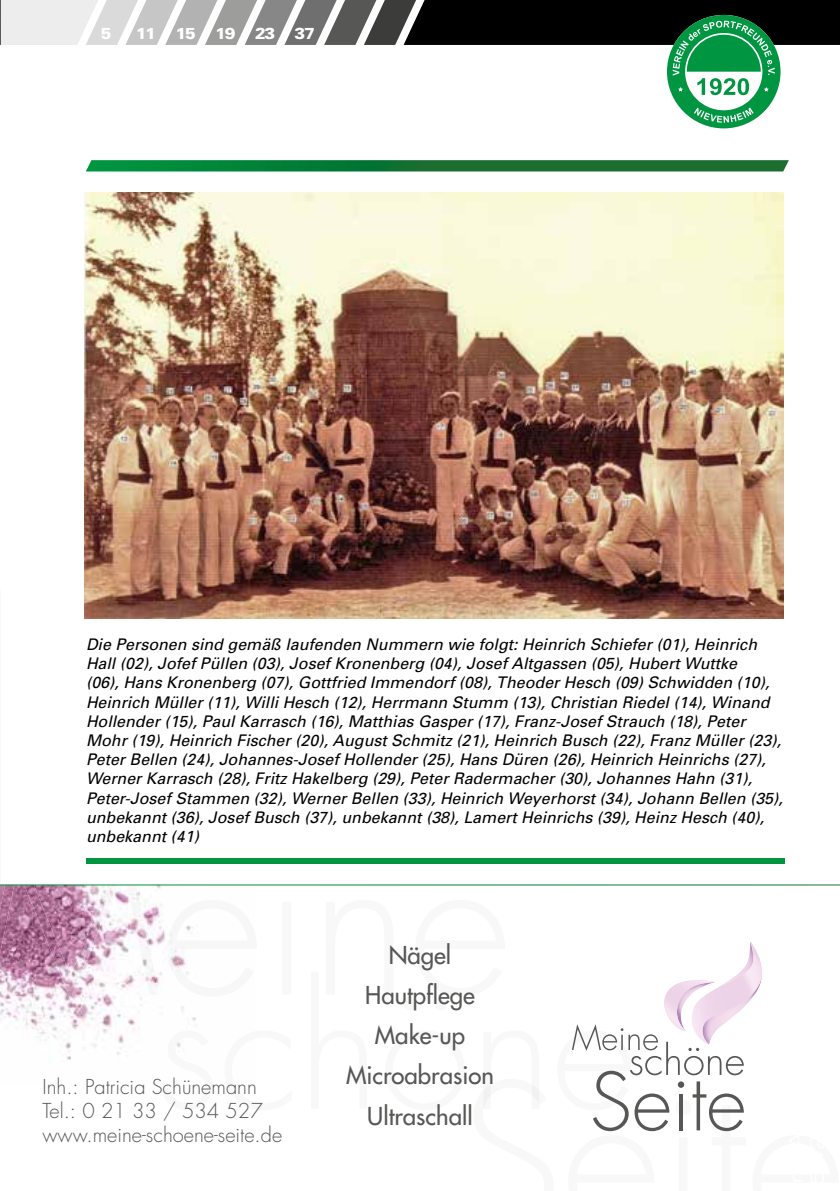
<style>
.page{position:relative;width:840px;height:1191px;background:#fff}
.page>*{position:absolute;margin:0;border:0;box-sizing:border-box;transform-origin:0 0}
.t1{font:24px/40px "Futura";color:#575756;text-align:center}
.t2{font:300 20px/24px "Futura";color:#575756}
.t3{font:italic 16px/19.2px "Univers";color:#000}
.t4{font:900 16px "Univers";letter-spacing:-.08em;color:#fff}
</style>
<div class="page">
<svg style="left:0;top:0;width:839px;height:128px"></svg>
<img style="left:85px;top:193px;width:698px;height:425px">
<div style="left:86px;top:858px;width:697px;height:5px;background:#009641"></div>
<svg style="left:86px;top:160px;width:702px;height:11px;background:#147938"></svg>
<img style="left:0;top:996px;width:141px;height:64px">
<svg style="left:0;top:885px;width:505px;height:111px"></svg>
<img style="left:56px;top:885px;width:199px;height:114px">
<img style="left:0;top:885px;width:56px;height:79px">
<svg style="left:161px;top:971px;width:344px;height:50px"></svg>
<img style="left:177px;top:1041px;width:4px;height:7px">
<svg style="left:483px;top:1085px;width:56px;height:22px"></svg>
<svg style="left:572px;top:946px;width:190px;height:186px"></svg>
<img style="left:745px;top:941px;width:8px;height:31px">
<img style="left:698px;top:961px;width:54px;height:75px">
<p class="t4" style="left:101px;top:24px;width:12px">5</p>
<p class="t4" style="left:136px;top:24px;width:180px">11 15 19 23 37</p>
<p class="t3" style="left:86px;top:634px;width:698px">Die Personen sind gemäß laufenden Nummern wie folgt: Heinrich Schiefer (01), Heinrich Hall (02), Jofef Püllen (03), Josef Kronenberg (04), Josef Altgassen (05), Hubert Wuttke<br>(06), Hans Kronenberg (07), Gottfried Immendorf (08), Theoder Hesch (09) Schwidden (10), Heinrich Müller (11), Willi Hesch (12), Herrmann Stumm (13), Christian Riedel (14), Winand Hollender (15), Paul Karrasch (16), Matthias Gasper (17), Franz-Josef Strauch (18), Peter Mohr (19), Heinrich Fischer (20), August Schmitz (21), Heinrich Busch (22), Franz Müller (23), Peter Bellen (24), Johannes-Josef Hollender (25), Hans Düren (26), Heinrich Heinrichs (27), Werner Karrasch (28), Fritz Hakelberg (29), Peter Radermacher (30), Johannes Hahn (31), Peter-Josef Stammen (32), Werner Bellen (33), Heinrich Weyerhorst (34), Johann Bellen (35), unbekannt (36), Josef Busch (37), unbekannt (38), Lamert Heinrichs (39), Heinz Hesch (40), unbekannt (41)</p>
<p class="t2" style="left:43px;top:1075px;width:241px">Inh.: Patricia Schünemann<br>Tel.: 0 21 33 / 534 527 www.meine-schoene-seite.de</p>
<h1 class="t1" style="left:346px;top:935px;width:149px">Nägel<br>Hautpflege<br>Make-up<br>Microabrasion<br>Ultraschall</h1>
</div>
